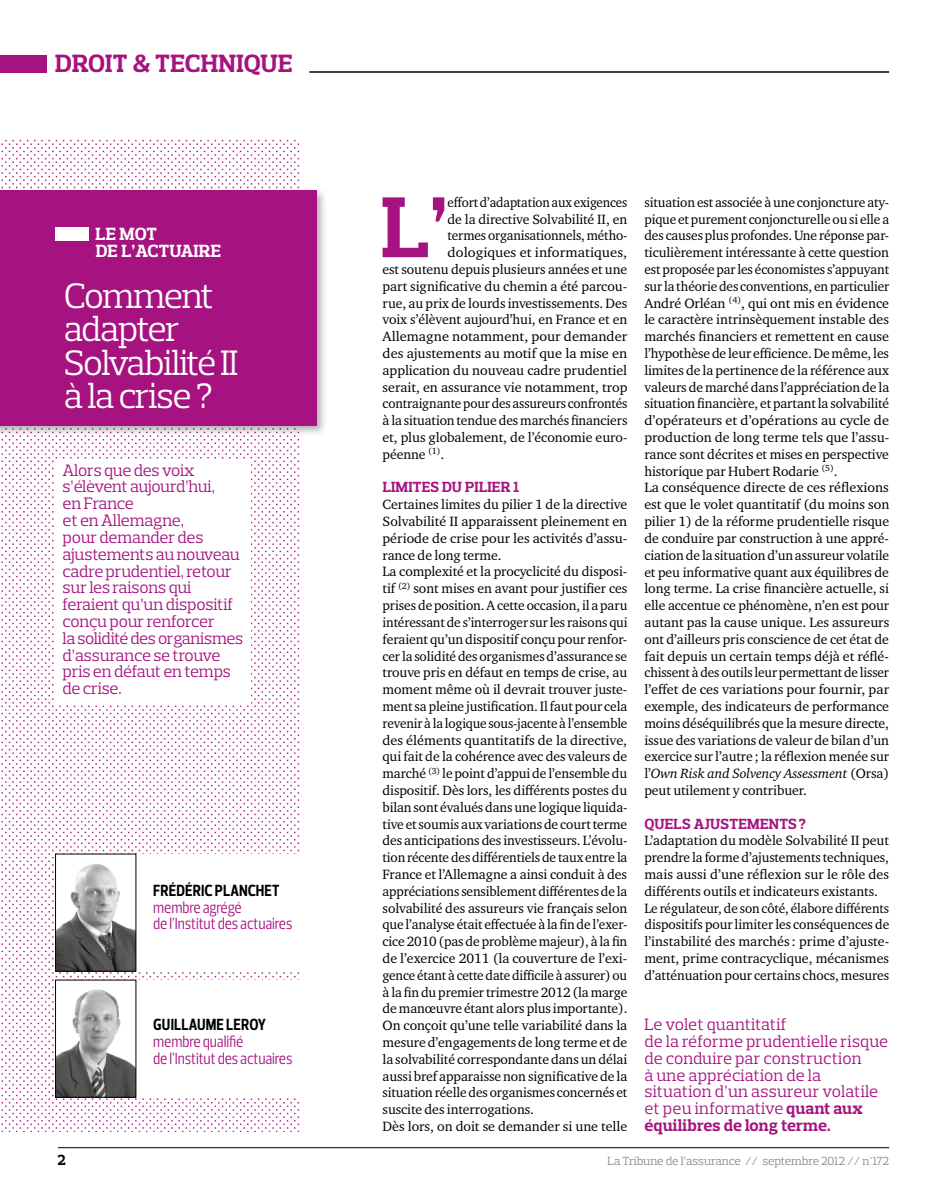
<style>
.page{position:relative;width:936px;height:1191px;background:#fff}
.page>*{position:absolute;margin:0;border:0;box-sizing:border-box;transform-origin:0 0}
.t1{font:700 87.9px "Prelo Slab";color:#a61380}
.t2{font:36px/33.6px "Prelo Slab";letter-spacing:-.04em;color:#fff}
.t3{font:700 25.5px "Prelo Slab";letter-spacing:.005em;color:#a61380}
.t4{font:700 18px/16.8px "Prelo Slab";letter-spacing:.015em;color:#fff}
.t5{font:16.8px/16.8px "Prelo Slab";letter-spacing:-.005em;color:#a61380}
.t6{font:16.5px/16.8px "Prelo Condensed";letter-spacing:-.005em;color:#a61380}
.t7{font:700 16.5px "Prelo Condensed";letter-spacing:.01em;color:#000}
.t8{font:700 15px "Prelo Slab";letter-spacing:.015em;color:#a61380}
.t9{font:700 15px "Prelo Slab";color:#000}
.t10{font:13.8px/16.8px "Charter ITC Std";letter-spacing:-.005em;color:#000}
.t11{font:13.8px "Charter ITC Std";letter-spacing:-.005em;color:#000;scale:.96 1}
.t12{font:13.8px "Charter ITC Std";letter-spacing:-.005em;color:#000;scale:1.04 1}
.t13{font:13.8px "Charter ITC Std";letter-spacing:-.005em;color:#000;scale:.95 1}
.t14{font:13.8px "Charter ITC Std";letter-spacing:-.005em;color:#000;scale:1.05 1}
.t15{font:12px "Prelo Slab";letter-spacing:-.01em;color:#898989}
.s1{font-style:italic}
.s2{font-weight:700}
</style>
<div class="page">
<hr style="left:309px;top:71px;width:580px;height:2px;background:#000">
<div style="left:0;top:55px;width:47px;height:17px;background:#a61380"></div>
<img style="left:1px;top:139px;width:299px;height:992px">
<hr style="left:58px;top:1147px;width:831px;height:1px;background:#000">
<div style="left:0;top:187px;width:328px;height:249px;background:#000;opacity:.3"></div>
<div style="left:0;top:190px;width:316px;height:235px;background:#a61380"></div>
<div style="left:55px;top:227px;width:34px;height:13px;background:#fff"></div>
<div style="left:54px;top:459px;width:197px;height:244px;background:#fff"></div>
<div style="left:136px;top:979px;width:181px;height:118px;background:#fff"></div>
<div style="left:136px;top:853px;width:181px;height:118px;background:#fff"></div>
<img style="left:57px;top:855px;width:77px;height:114px">
<div style="left:55px;top:853px;width:81px;height:118px;border:1px solid #000"></div>
<img style="left:57px;top:981px;width:77px;height:114px">
<div style="left:55px;top:979px;width:81px;height:118px;border:1px solid #000"></div>
<h3 class="t3" style="left:55px;top:48px;width:239px">DROIT &amp; TECHNIQUE</h3>
<h3 class="t4" style="left:96px;top:226px;width:127px">LE MOT<br>DE L’ACTUAIRE</h3>
<h2 class="t2" style="left:64px;top:278px;width:175px">Comment adapter<br>Solvabilité II à la crise ?</h2>
<p class="t5" style="left:63px;top:461px;width:182px">Alors que des voix s’élèvent aujourd’hui,<br>en France<br>et en Allemagne,<br>pour demander des ajustements au nouveau cadre prudentiel, retour sur les raisons qui feraient qu’un dispositif conçu pour renforcer<br>la solidité des organismes d’assurance se trouve pris en défaut en temps de crise.</p>
<p class="t7" style="left:153px;top:880px;width:128px">FRÉDÉRIC PLANCHET</p>
<p class="t6" style="left:153px;top:898px;width:141px">membre agrégé<br>de l’Institut des actuaires</p>
<p class="t7" style="left:153px;top:1014px;width:114px">GUILLAUME LEROY</p>
<p class="t6" style="left:153px;top:1033px;width:141px">membre qualifié<br>de l’Institut des actuaires</p>
<h1 class="t1" style="left:381px;top:174px;width:68px">L’</h1>
<p class="t13" style="left:447px;top:193px;width:191px">effort d’adaptation aux exigences</p>
<p class="t10" style="left:447px;top:210px;width:181px">de la directive Solvabilité II, en</p>
<p class="t11" style="left:447px;top:227px;width:189px">termes organisationnels, métho-</p>
<p class="t14" style="left:447px;top:244px;width:173px">dologiques et informatiques,</p>
<p class="t10" style="left:382px;top:261px;width:246px">est soutenu depuis plusieurs années et une</p>
<p class="t10" style="left:382px;top:277px;width:246px">part significative du chemin a été parcou-</p>
<p class="t10" style="left:382px;top:294px;width:246px">rue, au prix de lourds investissements. Des</p>
<p class="t10" style="left:382px;top:311px;width:246px">voix s’élèvent aujourd’hui, en France et en</p>
<p class="t12" style="left:382px;top:328px;width:237px">Allemagne notamment, pour demander</p>
<p class="t12" style="left:382px;top:345px;width:237px">des ajustements au motif que la mise en</p>
<p class="t10" style="left:382px;top:361px;width:246px">application du nouveau cadre prudentiel</p>
<p class="t10" style="left:382px;top:378px;width:246px">serait, en assurance vie notamment, trop</p>
<p class="t11" style="left:382px;top:395px;width:256px">contraignante pour des assureurs confrontés</p>
<p class="t10" style="left:382px;top:412px;width:246px">à la situation tendue des marchés financiers</p>
<p class="t10" style="left:382px;top:429px;width:246px">et, plus globalement, de l’économie euro-</p>
<p class="t10" style="left:382px;top:445px;width:63px">péenne <sup>(1)</sup>.</p>
<p class="t8" style="left:382px;top:478px;width:138px">LIMITES DU PILIER 1</p>
<p class="t10" style="left:382px;top:496px;width:246px">Certaines limites du pilier 1 de la directive Solvabilité II apparaissent pleinement en période de crise pour les activités d’assu&shy;rance de long terme.<br>La complexité et la procyclicité du disposi&shy;tif <sup>(2)</sup> sont mises en avant pour justifier ces prises de position. A cette occasion, il a paru intéressant de s’interroger sur les raisons qui feraient qu’un dispositif conçu pour renfor&shy;cer la solidité des organismes d’assurance se trouve pris en défaut en temps de crise, au moment même où il devrait trouver juste&shy;ment sa pleine justification. Il faut pour cela revenir à la logique sous-jacente à l’ensemble des éléments quantitatifs de la directive, qui fait de la cohérence avec des valeurs de marché <sup>(3)</sup> le point d’appui de l’ensemble du dispositif. Dès lors, les différents postes du bilan sont évalués dans une logique liquida&shy;tive et soumis aux variations de court terme des anticipations des investisseurs. L’évolu&shy;tion récente des différentiels de taux entre la France et l’Allemagne a ainsi conduit à des appréciations sensiblement différentes de la solvabilité des assureurs vie français selon que l’analyse était effectuée à la fin de l’exer&shy;cice 2010 (pas de problème majeur), à la fin de l’exercice 2011 (la couverture de l’exi&shy;gence étant à cette date difficile à assurer) ou à la fin du premier trimestre 2012 (la marge de manœuvre étant alors plus importante).<br>On conçoit qu’une telle variabilité dans la mesure d’engagements de long terme et de la solvabilité correspondante dans un délai aussi bref apparaisse non significative de la situation réelle des organismes concernés et suscite des interrogations.<br>Dès lors, on doit se demander si une telle</p>
<p class="t10" style="left:644px;top:193px;width:246px">situation est associée à une conjoncture aty&shy;pique et purement conjoncturelle ou si elle a des causes plus profondes. Une réponse par&shy;ticulièrement intéressante à cette question est proposée par les économistes s’appuyant sur la théorie des conventions, en particulier André Orléan <sup>(4)</sup>, qui ont mis en évidence le caractère intrinsèquement instable des marchés financiers et remettent en cause l’hypothèse de leur efficience. De même, les limites de la pertinence de la référence aux valeurs de marché dans l’appréciation de la situation financière, et partant la solvabilité d’opérateurs et d’opérations au cycle de production de long terme tels que l’assu&shy;rance sont décrites et mises en perspective historique par Hubert Rodarie <sup>(5)</sup>.<br>La conséquence directe de ces réflexions est que le volet quantitatif (du moins son pilier 1) de la réforme prudentielle risque de conduire par construction à une appré&shy;ciation de la situation d’un assureur volatile et peu informative quant aux équilibres de long terme. La crise financière actuelle, si elle accentue ce phénomène, n’en est pour autant pas la cause unique. Les assureurs ont d’ailleurs pris conscience de cet état de fait depuis un certain temps déjà et réflé&shy;chissent à des outils leur permettant de lisser l’effet de ces variations pour fournir, par exemple, des indicateurs de performance moins déséquilibrés que la mesure directe, issue des variations de valeur de bilan d’un exercice sur l’autre; la réflexion menée sur l’<span class="s1">Own Risk and Solvency Assessment</span> (Orsa) peut utilement y contribuer.</p>
<p class="t8" style="left:644px;top:814px;width:163px">QUELS AJUSTEMENTS?</p>
<p class="t10" style="left:644px;top:832px;width:246px">L’adaptation du modèle Solvabilité II peut prendre la forme d’ajustements techniques, mais aussi d’une réflexion sur le rôle des différents outils et indicateurs existants.<br>Le régulateur, de son côté, élabore différents dispositifs pour limiter les conséquences de l’instabilité des marchés : prime d’ajuste&shy;ment, prime contracyclique, mécanismes d’atténuation pour certains chocs, mesures</p>
<p class="t5" style="left:644px;top:1016px;width:245px">Le volet quantitatif<br>de la réforme prudentielle risque de conduire par construction<br>à une appréciation de la situation d’un assureur volatile et peu informative <span class="s2">QUANT AUX<br>ÉQUILIBRES DE LONG TERME.</span></p>
<p class="t9" style="left:58px;top:1150px;width:9px">2</p>
<p class="t15" style="left:607px;top:1153px;width:283px">La Tribune de l’assurance // septembre 2012 // n°172</p>
</div>
